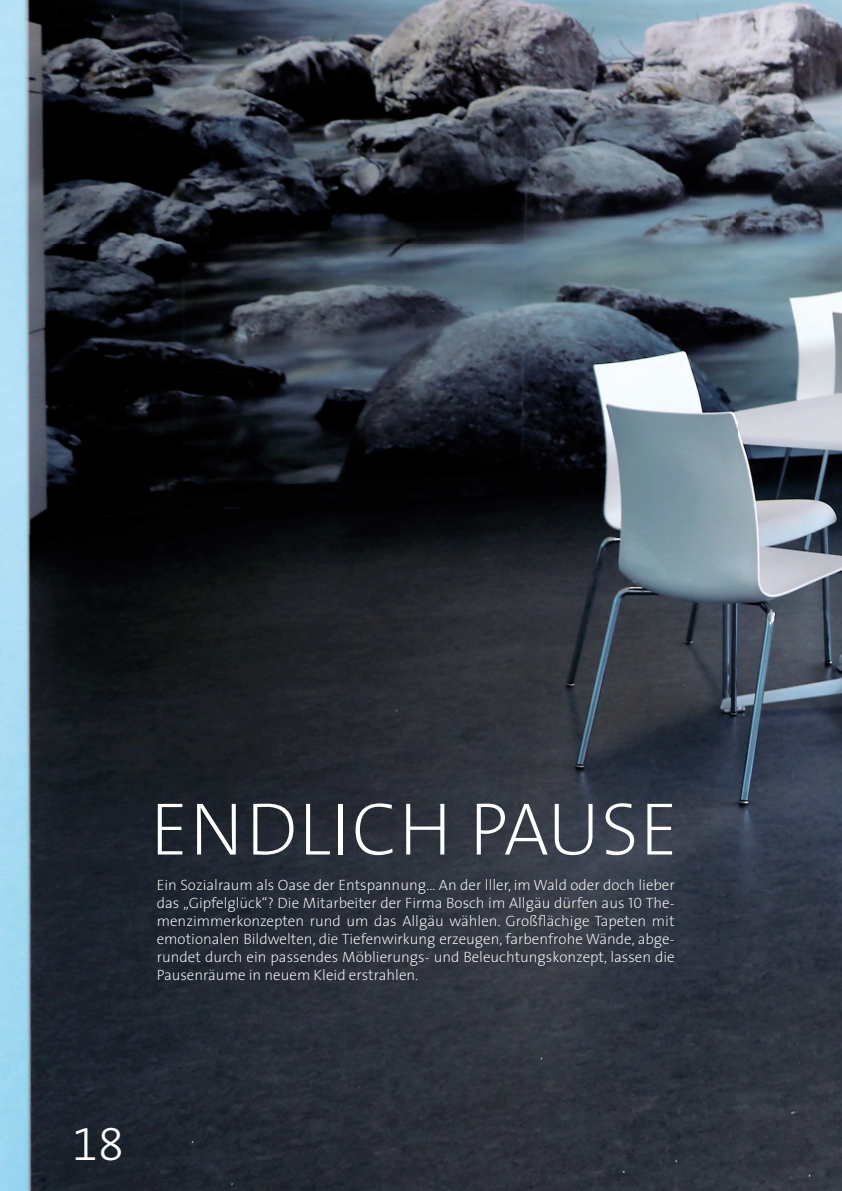
<style>
.page{position:relative;width:842px;height:1191px;background:#fff}
.page>*{position:absolute;margin:0;border:0;box-sizing:border-box;transform-origin:0 0}
.t1{font:200 75px "The Sans";letter-spacing:.015em;color:#fff}
.t2{font:47px "The Sans Light Expert";color:#fff}
.t3{font:200 15px/18px "The Sans";color:#fff;text-align:justify}
.s1{font-family:"The Sans Extra Light Caps";font-weight:400}
</style>
<div class="page">
<img style="left:0;top:0;width:842px;height:1191px">
<h1 class="t1" style="left:150px;top:789px;width:529px">ENDLICH PAUSE</h1>
<p class="t3" style="left:157px;top:876px;width:519px">Ein Sozialraum als Oase der Entspannung… An der lller, im Wald oder doch lieber das „Gipfelglück“? Die Mitarbeiter der Firma Bosch im Allgäu dürfen aus <span class="s1">10</span> The&shy;menzimmerkonzepten rund um das Allgäu wählen. Großflächige Tapeten mit emotionalen Bildwelten, die Tiefenwirkung erzeugen, farbenfrohe Wände, abge&shy;rundet durch ein passendes Möblierungs- und Beleuchtungskonzept, lassen die Pausenräume in neuem Kleid erstrahlen.</p>
<h2 class="t2" style="left:72px;top:1105px;width:53px">18</h2>
</div>
